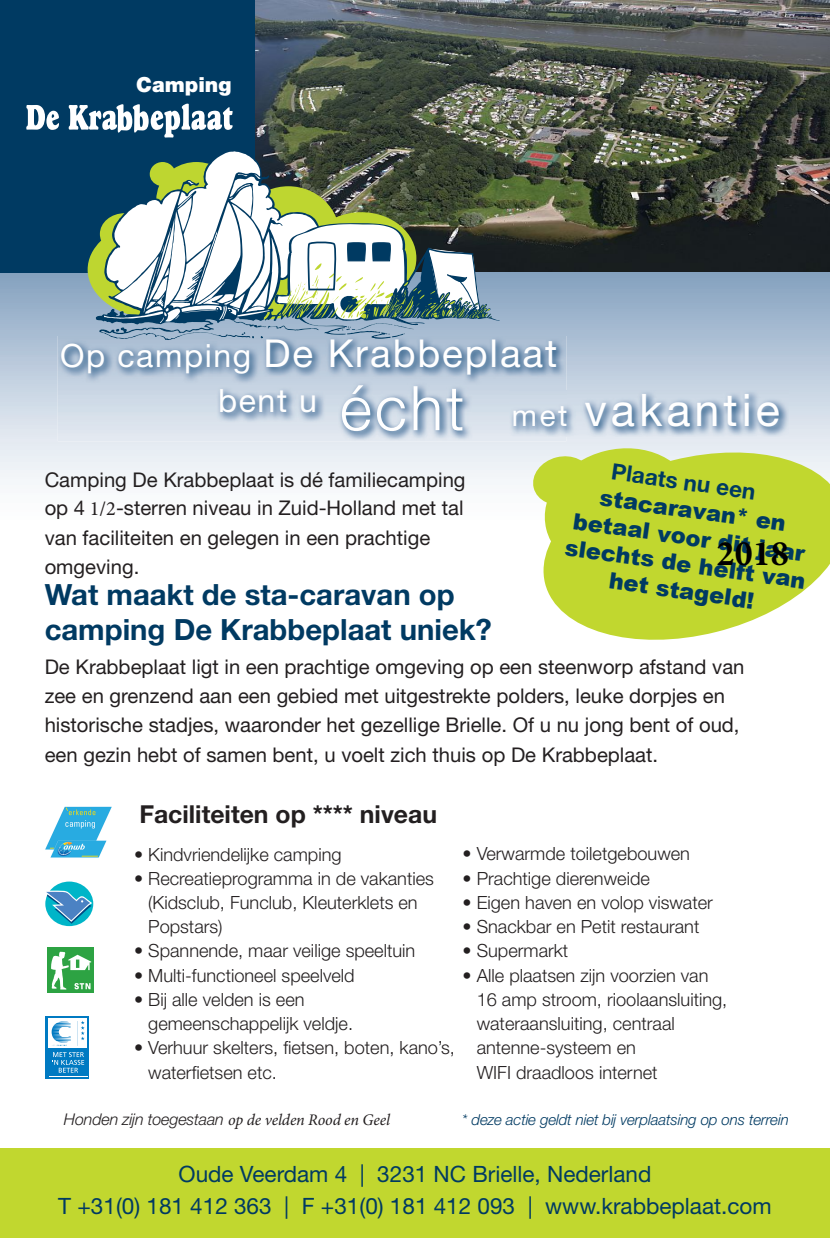
<style>
.page{position:relative;width:830px;height:1238px;background:#fff}
.page>*{position:absolute;margin:0;border:0;box-sizing:border-box;transform-origin:0 0}
.t1{font:44.77px "Helvetica Neue LT Std";letter-spacing:.09em;color:#fff}
.t2{font:38.48px "Helvetica Neue LT Std";letter-spacing:.05em;color:#fff}
.t3{font:700 36px "Minion Pro";color:#000}
.t4{font:700 29.25px/35.1px "Helvetica Neue LT Std";color:#003a62}
.t5{font:700 24.75px "Helvetica Neue LT Std";color:#231f20}
.t6{font:22.5px/32.2px "Helvetica Neue LT Std";color:#003a62;text-align:center}
.t7{font:900 22.5px/27px "Arial";color:#003a62;text-align:center}
.t8{font:700 22.5px "Helvetica Neue LT Std";color:#003a62}
.t9{font:900 20.7px "Helvetica Neue LT Std";color:#fff}
.t10{font:20.25px/29.2px "Helvetica Neue LT Std";color:#231f20}
.t11{font:300 18.22px/24.3px "Helvetica Neue LT Std";color:#231f20}
.t12{font:italic 300 16.2px "Helvetica Neue LT Std";letter-spacing:-.01em;color:#231f20}
.t13{font:italic 300 15.08px "Helvetica Neue LT Std";letter-spacing:-.01em;color:#003a62}
.s1{font-size:31.95px}
.s2{font-weight:300;font-size:61.65px}
.s3{font-size:29.47px}
.s4{font-family:"Minion Pro"}
.s5{font-family:"Minion Pro";font-weight:400}
</style>
<div class="page">
<svg style="left:0;top:84px;width:829px;height:401px;background:#bdccdc"></svg>
<img style="left:255px;top:0;width:574px;height:271px">
<div style="left:0;top:1147px;width:829px;height:90px;background:#c1d72f"></div>
<div style="left:0;top:0;width:254px;height:272px;background:#003a62"></div>
<svg style="left:26px;top:105px;width:33px;height:25px"></svg>
<svg style="left:69px;top:104px;width:163px;height:33px"></svg>
<svg style="left:96px;top:150px;width:322px;height:186px;background:#88a2b8"></svg>
<svg style="left:88px;top:151px;width:411px;height:175px"></svg>
<svg style="left:45px;top:881px;width:49px;height:46px"></svg>
<div style="left:47px;top:947px;width:46px;height:46px;background:#2da343"></div>
<svg style="left:51px;top:951px;width:40px;height:38px"></svg>
<div style="left:45px;top:1016px;width:44px;height:62px;background:#007ac2"></div>
<div style="left:48px;top:1018px;width:39px;height:29px;background:#fff"></div>
<hr style="left:49px;top:1076px;width:38px;height:1px;background:#fff">
<svg style="left:52px;top:1052px;width:32px;height:20px"></svg>
<svg style="left:52px;top:1021px;width:33px;height:24px"></svg>
<img style="left:45px;top:806px;width:67px;height:52px">
<svg style="left:544px;top:439px;width:285px;height:201px;fill:#c1d72f"></svg>
<img style="left:58px;top:336px;width:508px;height:105px">
<img style="left:109px;top:336px;width:289px;height:4px">
<img style="left:509px;top:390px;width:279px;height:47px">
<svg style="left:530px;top:441px;width:171px;height:140px;background:#c8db50"></svg>
<p class="t9" style="left:136px;top:73px;width:97px">Camping</p>
<h2 class="t2" style="left:60px;top:330px;width:498px"><span class="s1">Op camping</span> De Krabbeplaat</h2>
<h1 class="t1" style="left:218px;top:383px;width:563px"><sup>bent</sup> <sup>u</sup> <span class="s2">écht</span> <span class="s3">met</span> vakantie</h1>
<p class="t8" style="left:613px;top:457px;width:147px;rotate:8deg">Plaats nu een</p>
<p class="t10" style="left:45px;top:465px;width:422px;line-height:28.1px">Camping De Krabbeplaat is dé familiecamping op 4 <span class="s4">1/2</span>-sterren niveau in Zuid-Holland met tal</p>
<p class="t10" style="left:45px;top:523px;width:387px">van faciliteiten en gelegen in een prachtige omgeving.</p>
<p class="t7" style="left:574px;top:479px;width:244px;rotate:8deg">stacaravan* en betaal voor dit jaar slechts de helft van het stageld!</p>
<h3 class="t3" style="left:716px;top:528px;width:73px">2018</h3>
<h3 class="t4" style="left:45px;top:576px;width:448px">Wat maakt de sta-caravan op camping De Krabbeplaat uniek?</h3>
<p class="t10" style="left:45px;top:652px;width:701px">De Krabbeplaat ligt in een prachtige omgeving op een steenworp afstand van zee en grenzend aan een gebied met uitgestrekte polders, leuke dorpjes en historische stadjes, waaronder het gezellige Brielle. Of u nu jong bent of oud, een gezin hebt of samen bent, u voelt zich thuis op De Krabbeplaat.</p>
<h3 class="t5" style="left:139px;top:799px;width:299px">Faciliteiten op **** niveau</h3>
<p class="t11" style="left:134px;top:841px;width:209px">• Kindvriendelijke camping</p>
<p class="t11" style="left:148px;top:865px;width:287px;text-indent:-14px">• Recreatieprogramma in de vakanties (Kidsclub, Funclub, Kleuterklets en<br>Popstars)</p>
<p class="t11" style="left:134px;top:938px;width:283px">• Spannende, maar veilige speeltuin</p>
<p class="t11" style="left:134px;top:962px;width:222px">• Multi-functioneel speelveld</p>
<p class="t11" style="left:148px;top:986px;width:206px;text-indent:-14px">• Bij alle velden is een gemeenschappelijk veldje.</p>
<p class="t11" style="left:148px;top:1035px;width:308px;text-indent:-14px">• Verhuur skelters, fietsen, boten, kano’s, waterfietsen etc.</p>
<p class="t11" style="left:462px;top:841px;width:229px">• Verwarmde toiletgebouwen</p>
<p class="t11" style="left:462px;top:865px;width:189px">• Prachtige dierenweide</p>
<p class="t11" style="left:462px;top:889px;width:252px">• Eigen haven en volop viswater</p>
<p class="t11" style="left:462px;top:914px;width:238px">• Snackbar en Petit restaurant</p>
<p class="t11" style="left:462px;top:938px;width:107px">• Supermarkt</p>
<p class="t11" style="left:476px;top:962px;width:252px;text-indent:-14px">• Alle plaatsen zijn voorzien van<br>16 amp stroom, rioolaansluiting, wateraansluiting, centraal antenne-systeem en<br>WIFI draadloos internet</p>
<p class="t12" style="left:64px;top:1109px;width:327px">Honden zijn toegestaan <span class="s5">op de velden Rood en Geel</span></p>
<p class="t13" style="left:462px;top:1110px;width:328px">* deze actie geldt niet bij verplaatsing op ons terrein</p>
<p class="t6" style="left:58px;top:1157px;width:714px">Oude Veerdam 4 | 3231 NC Brielle, Nederland<br>T +31(0) 181 412 363 | F +31(0) 181 412 093 | www.krabbeplaat.com</p>
</div>
